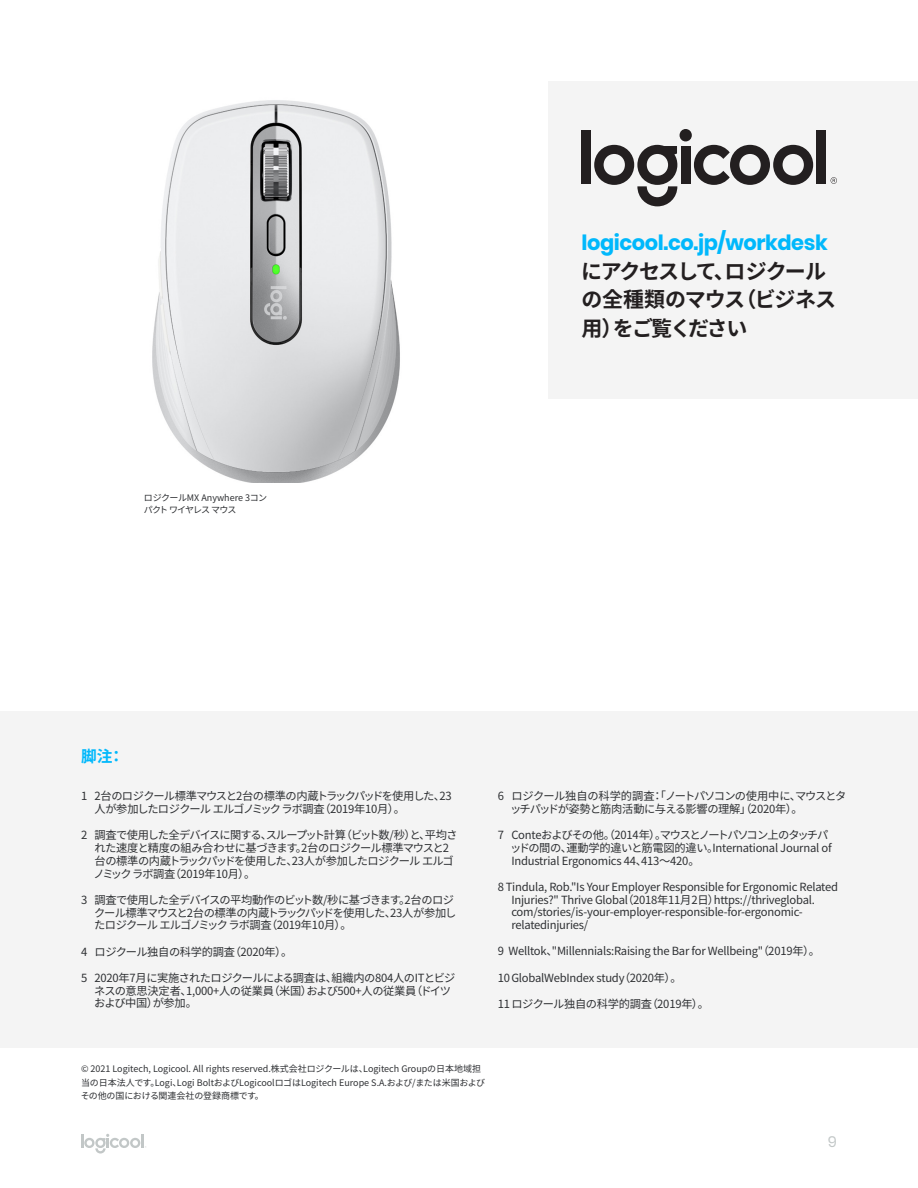
<style>
.page{position:relative;width:918px;height:1188px;background:#fff}
.page>*{position:absolute;margin:0;border:0;box-sizing:border-box;transform-origin:0 0}
.t1{font:700 21px/28.5px "Noto Sans CJ Kjp";letter-spacing:-.07em;color:#231f20}
.t2{font:700 15.75px "Noto Sans CJ Kjp";color:#00b8fc}
.t3{font:15px "Poppins";color:#c2c7c7}
.t4{font:11.25px/12.8px "Noto Sans CJ Kjp";letter-spacing:-.02em;color:#2e3033}
.t5{font:11.25px/12.8px "Noto Sans CJ Kjp";letter-spacing:-.06em;color:#2e3033}
.t6{font:11.25px/12.8px "Noto Sans CJ Kjp";letter-spacing:-.075em;color:#2e3033}
.t7{font:11.25px/12.8px "Noto Sans CJ Kjp";letter-spacing:-.04em;color:#2e3033}
.t8{font:9px/13.5px "Noto Sans CJ Kjp";color:#2e3033}
.t9{font:9px/12px "Noto Sans CJ Kjp";letter-spacing:-.055em;color:#2e3033}
.s1{font-family:"Poppins";color:#00b8fc}
</style>
<div class="page">
<svg style="left:81px;top:1134px;width:65px;height:20px"></svg>
<hr style="left:141px;top:1134px;width:3px;height:14px;background:#c2c7c7">
<div style="left:548px;top:81px;width:370px;height:318px;background:#f4f4f4"></div>
<div style="left:0;top:711px;width:918px;height:337px;background:#f4f4f4"></div>
<img style="left:152px;top:100px;width:248px;height:383px">
<div style="left:581px;top:130px;width:10px;height:54px;background:#231f20"></div>
<div style="left:681px;top:146px;width:9px;height:38px;background:#231f20"></div>
<div style="left:680px;top:129px;width:12px;height:12px;background:#231f20;border-radius:50%"></div>
<svg style="left:831px;top:177px;width:6px;height:7px"></svg>
<svg style="left:594px;top:145px;width:83px;height:61px"></svg>
<svg style="left:694px;top:145px;width:119px;height:40px"></svg>
<div style="left:817px;top:130px;width:9px;height:54px;background:#231f20"></div>
<p class="t9" style="left:144px;top:492px;width:125px">ロジクールMX Anywhere 3コンパクト ワイヤレス マウス</p>
<p class="t1" style="left:581px;top:229px;width:256px"><span class="s1">logicool.co.jp/workdesk</span>にアクセスして、ロジクールの全種類のマウス（ビジネス用）をご覧ください</p>
<p class="t2" style="left:81px;top:747px;width:45px">脚注：</p>
<p class="t6" style="left:94px;top:790px;width:359px;text-indent:-14px">1 2台のロジクール標準マウスと2台の標準の内蔵トラックパッドを使用した、23人が参加したロジクール エルゴノミック ラボ調査（2019年10月）。</p>
<p class="t5" style="left:94px;top:829px;width:366px;text-indent:-13px">2 調査で使用した全デバイスに関する、スループット計算（ビット数/秒）と、平均された速度と精度の組み合わせに基づきます。2台のロジクール標準マウスと2台の標準の内蔵トラックパッドを使用した、23人が参加したロジクール エルゴノミック ラボ調査（2019年10月）。</p>
<p class="t5" style="left:94px;top:894px;width:364px;text-indent:-13px">3 調査で使用した全デバイスの平均動作のビット数/秒に基づきます。2台のロジクール標準マウスと2台の標準の内蔵トラックパッドを使用した、23人が参加したロジクール エルゴノミック ラボ調査（2019年10月）。</p>
<p class="t4" style="left:81px;top:945px;width:213px">4 ロジクール独自の科学的調査（2020年）。</p>
<p class="t4" style="left:94px;top:972px;width:363px;text-indent:-13px">5 2020年7月に実施されたロジクールによる調査は、組織内の804人のITとビジネスの意思決定者、1,000+人の従業員（米国）および500+人の従業員（ドイツおよび中国）が参加。</p>
<p class="t7" style="left:510px;top:790px;width:338px;text-indent:-12px">6 ロジクール独自の科学的調査：「ノートパソコンの使用中に、マウスとタッチパッドが姿勢と筋肉活動に与える影響の理解」（2020年）。</p>
<p class="t4" style="left:510px;top:829px;width:323px;text-indent:-12px">7 Conteおよびその他。（2014年）。マウスとノートパソコン上のタッチパッドの間の、運動学的違いと筋電図的違い。International Journal of<br>Industrial Ergonomics 44、413～420。</p>
<p class="t4" style="left:511px;top:881px;width:328px;text-indent:-14px">8 Tindula, Rob."Is Your Employer Responsible for Ergonomic Related Injuries?" Thrive Global（2018年11月2日）https://thriveglobal. com/stories/is-your-employer-responsible-for-ergonomic&shy;relatedinjuries/</p>
<p class="t4" style="left:498px;top:945px;width:324px">9 Welltok、"Millennials:Raising the Bar for Wellbeing"（2019年）。</p>
<p class="t4" style="left:498px;top:971px;width:185px">10GlobalWebIndex study（2020年）。</p>
<p class="t4" style="left:498px;top:998px;width:213px">11ロジクール独自の科学的調査（2019年）。</p>
<p class="t8" style="left:81px;top:1062px;width:406px">© 2021 Logitech, Logicool. All rights reserved.株式会社ロジクールは、Logitech Groupの日本地域担当の日本法人です。Logi、Logi BoltおよびLogicoolロゴはLogitech Europe S.A.および/または米国およびその他の国における関連会社の登録商標です。</p>
<h3 class="t3" style="left:828px;top:1134px;width:11px">9</h3>
</div>
